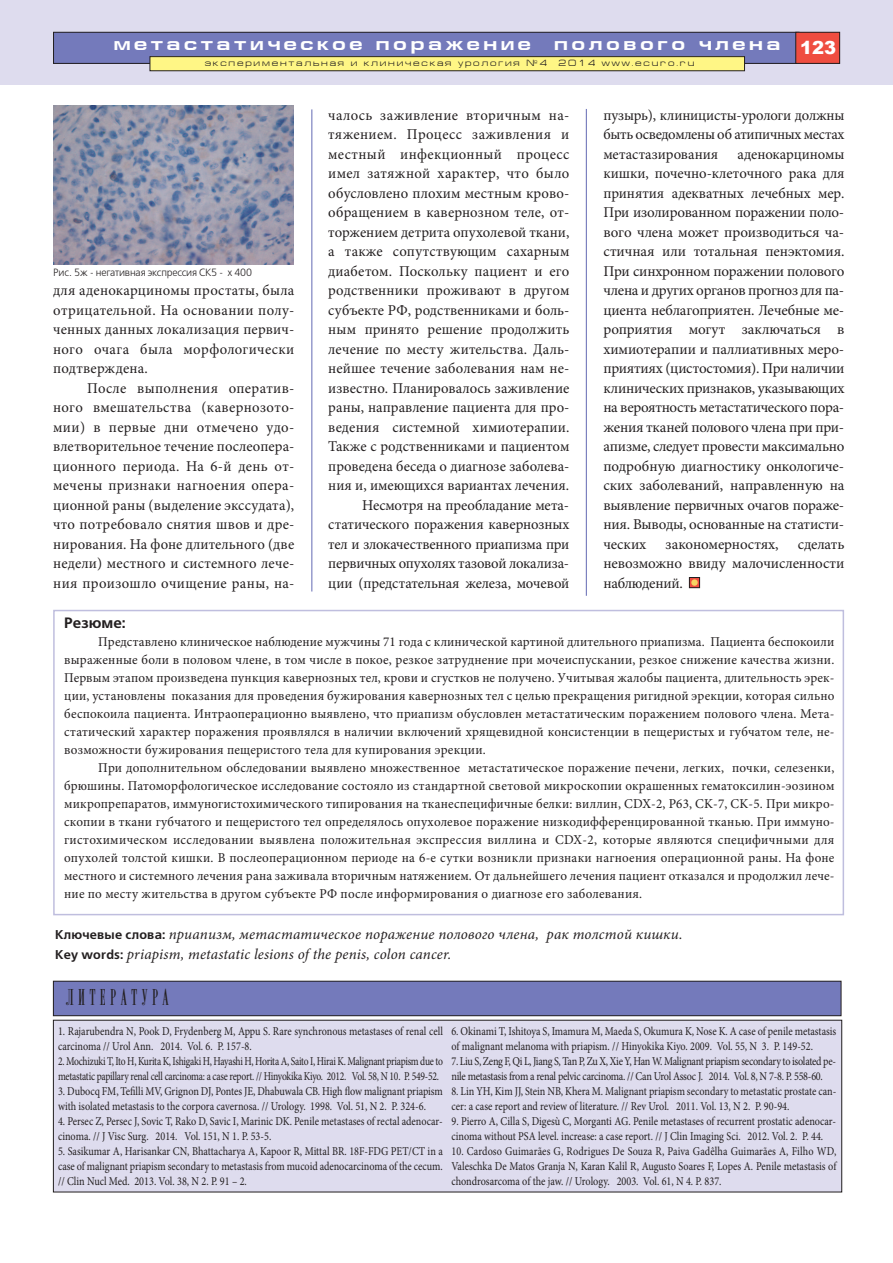
<style>
.page{position:relative;width:893px;height:1263px;background:#fff}
.page>*{position:absolute;margin:0;border:0;box-sizing:border-box;transform-origin:0 0}
.t1{font:22.5px "Radar";letter-spacing:.2em;color:#231f20}
.t2{font:700 18px "Europe Ext";letter-spacing:.2em;color:#fff}
.t3{font:900 18px "Arial";color:#fff}
.t4{font:15px/19.5px "Minion Pro";letter-spacing:.005em;color:#231f20;text-align:justify}
.t5{font:italic 15px/19.5px "Minion Pro";letter-spacing:.01em;color:#231f20}
.t6{font:700 15px "Free Set C";color:#231f20}
.t7{font:13.5px/18px "Minion Pro";letter-spacing:.015em;color:#231f20;text-align:justify}
.t8{font:12px/15px "Minion Pro";letter-spacing:-.005em;color:#231f20;scale:.85 1}
.t9{font:12px/15px "Minion Pro";letter-spacing:-.025em;color:#231f20;scale:.8 1}
.t10{font:12px/15px "Minion Pro";letter-spacing:-.03em;color:#231f20;scale:.85 1}
.t11{font:10.5px "Free Set C";letter-spacing:-.02em;color:#231f20}
.t12{font:9px "Europe Ext";letter-spacing:.2em;color:#231f20}
.s1{font-family:"Free Set C";font-weight:700;font-style:normal;font-size:12.75px}
</style>
<div class="page">
<div style="left:0;top:0;width:893px;height:85px;background:#dedcee"></div>
<div style="left:54px;top:32px;width:745px;height:31px;background:#747abb"></div>
<div style="left:53px;top:32px;width:746px;height:32px;border:1px solid #231f20"></div>
<div style="left:796px;top:32px;width:44px;height:31px;background:#ef4d40"></div>
<div style="left:795px;top:32px;width:45px;height:32px;border:1px solid #231f20"></div>
<div style="left:150px;top:57px;width:594px;height:14px;background:#fff685"></div>
<div style="left:150px;top:56px;width:595px;height:15px;border:1px solid #231f20"></div>
<hr style="left:311px;top:109px;width:1px;height:482px;background:#747abb">
<hr style="left:586px;top:109px;width:1px;height:487px;background:#747abb">
<div style="left:689px;top:577px;width:11px;height:11px;background:#ef5442"></div>
<div style="left:689px;top:577px;width:11px;height:11px;border:1px solid #231f20"></div>
<div style="left:691px;top:579px;width:7px;height:7px;background:#f6d462;border-radius:50%"></div>
<div style="left:53px;top:1020px;width:789px;height:172px;background:#dedcee"></div>
<div style="left:53px;top:1020px;width:789px;height:172px;border:1px solid #231f20"></div>
<div style="left:53px;top:981px;width:788px;height:35px;background:#747abb"></div>
<div style="left:53px;top:981px;width:788px;height:35px;border:1px solid #231f20"></div>
<div style="left:53px;top:610px;width:791px;height:305px;border:2px solid #bfbede"></div>
<img style="left:53px;top:106px;width:241px;height:159px">
<p class="t2" style="left:114px;top:37px;width:419px">метастатическое поражение</p>
<p class="t2" style="left:554px;top:37px;width:228px">полового члена</p>
<p class="t12" style="left:205px;top:60px;width:491px">экспериментальная и клиническая урология №4 2014 www.ecuro.ru</p>
<p class="t3" style="left:800px;top:34px;width:38px">123</p>
<p class="t11" style="left:53px;top:266px;width:200px">Рис. 5ж - негативная экспрессия СК5 - х 400</p>
<p class="t4" style="left:53px;top:282px;width:243px">для аденокарциномы простаты, была отрицательной. На основании полу&shy;ченных данных локализация первич&shy;ного очага была морфологически подтверждена.</p>
<p class="t4" style="left:53px;top:379px;width:243px;text-indent:34px">После выполнения оператив&shy;ного вмешательства (кавернозото&shy;мии) в первые дни отмечено удо&shy;влетворительное течение послеопера&shy;ционного периода. На 6-й день от&shy;мечены признаки нагноения опера&shy;ционной раны (выделение экссудата), что потребовало снятия швов и дре&shy;нирования. На фоне длительного (две недели) местного и системного лече&shy;ния произошло очищение раны, на-</p>
<p class="t4" style="left:328px;top:107px;width:243px;text-align:right">чалось заживление вторичным на&shy;тяжением. Процесс заживления и местный инфекционный процесс имел затяжной характер, что было обусловлено плохим местным крово&shy;обращением в кавернозном теле, от&shy;торжением детрита опухолевой ткани, а также сопутствующим сахарным диабетом. Поскольку пациент и его родственники проживают в другом субъекте РФ, родственниками и боль&shy;ным принято решение продолжить лечение по месту жительства. Даль&shy;нейшее течение заболевания нам не&shy;известно. Планировалось заживление раны, направление пациента для про&shy;ведения системной химиотерапии.<br>Также с родственниками и пациентом проведена беседа о диагнозе заболева&shy;ния и, имеющихся вариантах лечения.<br>Несмотря на преобладание мета&shy;статического поражения кавернозных тел и злокачественного приапизма при первичных опухолях тазовой локализа&shy;ции (предстательная железа, мочевой</p>
<p class="t4" style="left:603px;top:107px;width:243px">пузырь), клиницисты-урологи должны быть осведомлены об атипичных местах метастазирования</p>
<p class="t4" style="left:603px;top:146px;width:243px;text-indent:134px">аденокарциномы кишки, почечно-клеточного рака для принятия адекватных лечебных мер.<br>При изолированном поражении поло&shy;вого члена может производиться ча&shy;стичная или тотальная пенэктомия.<br>При синхронном поражении полового члена и других органов прогноз для па&shy;циента неблагоприятен. Лечебные ме&shy;роприятия могут заключаться в химиотерапии и паллиативных меро&shy;приятиях (цистостомия). При наличии клинических признаков, указывающих на вероятность метастатического пора&shy;жения тканей полового члена при при&shy;апизме, следует провести максимально подробную диагностику онкологиче&shy;ских заболеваний, направленную на выявление первичных очагов пораже&shy;ния. Выводы, основанные на статисти&shy;ческих</p>
<p class="t4" style="left:665px;top:536px;width:114px">закономерностях,</p>
<p class="t4" style="left:603px;top:536px;width:243px;text-indent:194px">сделать невозможно ввиду малочисленности наблюдений.</p>
<p class="t6" style="left:64px;top:614px;width:63px">Резюме:</p>
<p class="t7" style="left:64px;top:633px;width:772px;text-indent:34px">Представлено клиническое наблюдение мужчины 71 года с клинической картиной длительного приапизма. Пациента беспокоили выраженные боли в половом члене, в том числе в покое, резкое затруднение при мочеиспускании, резкое снижение качества жизни.<br>Первым этапом произведена пункция кавернозных тел, крови и сгустков не получено. Учитывая жалобы пациента, длительность эрек&shy;ции, установлены показания для проведения бужирования кавернозных тел с целью прекращения ригидной эрекции, которая сильно беспокоила пациента. Интраоперационно выявлено, что приапизм обусловлен метастатическим поражением полового члена. Мета&shy;статический характер поражения проявлялся в наличии включений хрящевидной консистенции в пещеристых и губчатом теле, не&shy;возможности бужирования пещеристого тела для купирования эрекции.</p>
<p class="t7" style="left:64px;top:759px;width:772px;text-indent:34px">При дополнительном обследовании выявлено множественное метастатическое поражение печени, легких, почки, селезенки, брюшины. Патоморфологическое исследование состояло из стандартной световой микроскопии окрашенных гематоксилин-эозином микропрепаратов, иммуногистохимического типирования на тканеспецифичные белки: виллин, CDX-2, Р63, CK-7, CK-5. При микро&shy;скопии в ткани губчатого и пещеристого тел определялось опухолевое поражение низкодифференцированной тканью. При иммуно&shy;гистохимическом исследовании выявлена положительная экспрессия виллина и CDX-2, которые являются специфичными для опухолей толстой кишки. В послеоперационном периоде на 6-е сутки возникли признаки нагноения операционной раны. На фоне местного и системного лечения рана заживала вторичным натяжением. От дальнейшего лечения пациент отказался и продолжил лече&shy;ние по месту жительства в другом субъекте РФ после информирования о диагнозе его заболевания.</p>
<p class="t5" style="left:55px;top:926px;width:629px"><span class="s1">Ключевые слова:</span> приапизм, метастатическое поражение полового члена, рак толстой кишки.<br><span class="s1">Кey words:</span> priapism, metastatic lesions of the penis, colon cancer.</p>
<h1 class="t1" style="left:66px;top:988px;width:104px">ЛИТЕРАТУРА</h1>
<p class="t8" style="left:58px;top:1024px;width:454px">1. Rajarubendra N, Pook D, Frydenberg M, Appu S. Rare synchronous metastases of renal cell carcinoma // Urol Ann. 2014. Vol. 6. P. 157-8.</p>
<p class="t9" style="left:58px;top:1054px;width:483px">2. Mochizuki T, Ito H, Kurita K, Ishigaki H, Hayashi H, Horita A, Saito I, Hirai K. Malignant priapism due to metastatic papillary renal cell carcinoma: a case report. // Hinyokika Kiyo. 2012. Vol. 58, N 10. P. 549-52.</p>
<p class="t8" style="left:58px;top:1084px;width:454px">3. Dubocq FM, Tefilli MV, Grignon DJ, Pontes JE, Dhabuwala CB. High flow malignant priapism with isolated metastasis to the corpora cavernosa. // Urology. 1998. Vol. 51, N 2. P. 324-6.</p>
<p class="t8" style="left:58px;top:1114px;width:454px">4. Persec Z, Persec J, Sovic T, Rako D, Savic I, Marinic DK. Penile metastases of rectal adenocar&shy;cinoma. // J Visc Surg. 2014. Vol. 151, N 1. P. 53-5.</p>
<p class="t8" style="left:58px;top:1144px;width:454px;text-align:justify">5. Sasikumar A, Harisankar CN, Bhattacharya A, Kapoor R, Mittal BR. 18F-FDG PET/CT in a case of malignant priapism secondary to metastasis from mucoid adenocarcinoma of the cecum. // Clin Nucl Med. 2013. Vol. 38, N 2. Р. 91 – 2.</p>
<p class="t8" style="left:451px;top:1024px;width:454px">6. Okinami T, Ishitoya S, Imamura M, Maeda S, Okumura K, Nose K. A case of penile metastasis of malignant melanoma with priapism. // Hinyokika Kiyo. 2009. Vol. 55, N 3. P. 149-52.</p>
<p class="t10" style="left:451px;top:1054px;width:454px">7. Liu S, Zeng F, Qi L, Jiang S, Tan P, Zu X, Xie Y, Han W. Malignant priapism secondary to isolated pe&shy;nile metastasis from a renal pelvic carcinoma. // Can Urol Assoc J. 2014. Vol. 8, N 7-8. P. 558-60.</p>
<p class="t8" style="left:451px;top:1084px;width:454px">8. Lin YH, Kim JJ, Stein NB, Khera M. Malignant priapism secondary to metastatic prostate can&shy;cer: a case report and review of literature. // Rev Urol. 2011. Vol. 13, N 2. P. 90-94.</p>
<p class="t8" style="left:451px;top:1114px;width:454px">9. Pierro A, Cilla S, Digesù C, Morganti AG. Penile metastases of recurrent prostatic adenocar&shy;cinoma without PSA level. increase: a case report. // J Clin Imaging Sci. 2012. Vol. 2. P. 44.</p>
<p class="t8" style="left:451px;top:1144px;width:454px;text-align:justify">10. Cardoso Guimarães G, Rodrigues De Souza R, Paiva Gadêlha Guimarães A, Filho WD, Valeschka De Matos Granja N, Karan Kalil R, Augusto Soares F, Lopes A. Penile metastasis of chondrosarcoma of the jaw. // Urology. 2003. Vol. 61, N 4. P. 837.</p>
</div>
